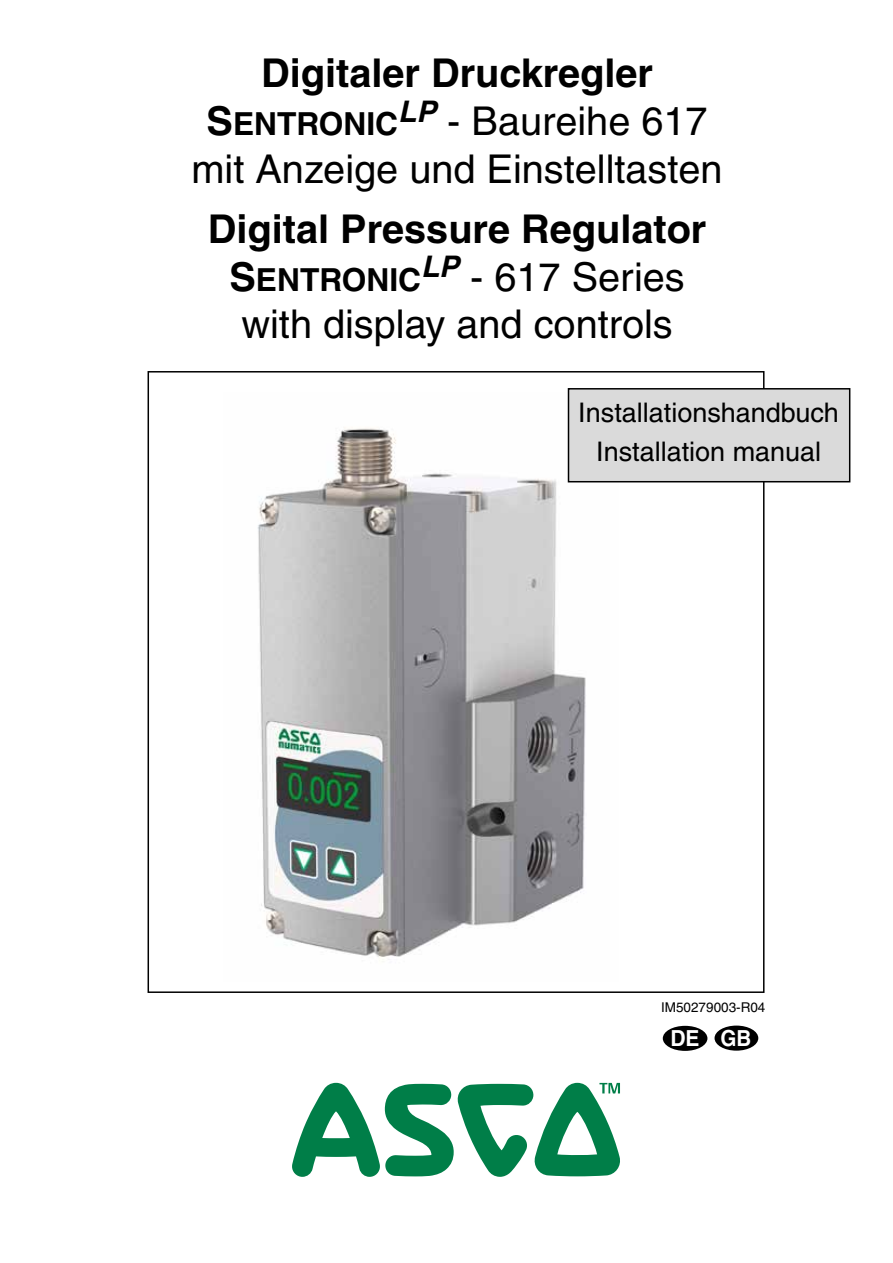
<style>
.page{position:relative;width:893px;height:1263px;background:#fff}
.page>*{position:absolute;margin:0;border:0;box-sizing:border-box;transform-origin:0 0}
.t1{font:39.75px/47.7px "Helvetica";color:#000;text-align:center}
.t2{font:27px/38.2px "Helvetica";color:#000;text-align:center}
.t3{font:700 22.05px "Helvetica";color:#fff;scale:.93 1}
.t4{font:700 22.05px "Helvetica";color:#fff;scale:.95 1}
.t5{font:13.5px "Helvetica";color:#000}
.s1{font-weight:700}
.s2{font-family:"Helvetica Bold SC800"}
.s3{font-family:"Helvetica Bold SC800";font-size:31.8px}
</style>
<div class="page">
<img style="left:257px;top:392px;width:361px;height:570px">
<div style="left:714px;top:1025px;width:44px;height:26px;background:#000;border-radius:50%"></div>
<div style="left:663px;top:1026px;width:44px;height:25px;background:#000;border-radius:50%"></div>
<div style="left:568px;top:389px;width:282px;height:93px;background:#dadada"></div>
<div style="left:568px;top:388px;width:282px;height:94px;border:2px solid #000"></div>
<svg style="left:292px;top:1083px;width:328px;height:94px"></svg>
<p class="t1" style="left:192px;top:49px;width:533px"><span class="s1">Digitaler Druckregler<br></span><span class="s2">S</span><span class="s3">ENTRONIC</span><sup>LP</sup> - Baureihe 617 mit Anzeige und Einstelltasten</p>
<p class="t1" style="left:208px;top:205px;width:500px"><span class="s1">Digital Pressure Regulator<br></span><span class="s2">S</span><span class="s3">ENTRONIC</span><sup>LP</sup> - 617 Series with display and controls</p>
<p class="t2" style="left:578px;top:394px;width:262px">Installationshandbuch<br>Installation manual</p>
<p class="t5" style="left:661px;top:999px;width:106px">IM50279003-R04</p>
<p class="t4" style="left:670px;top:1025px;width:32px">DE</p>
<p class="t3" style="left:721px;top:1025px;width:35px">GB</p>
</div>
